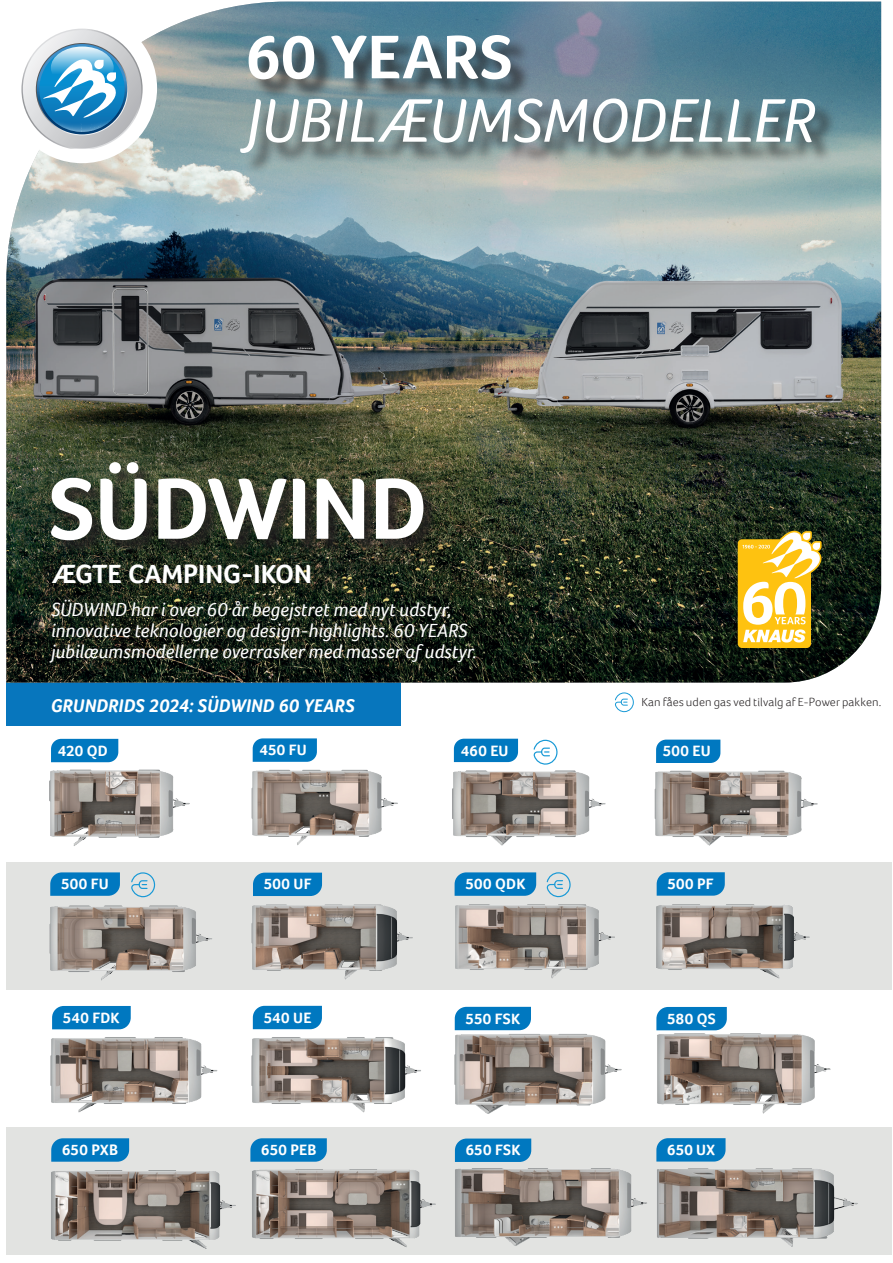
<style>
.page{position:relative;width:893px;height:1263px;background:#fff}
.page>*{position:absolute;margin:0;border:0;box-sizing:border-box;transform-origin:0 0}
.t1{font:700 89.25px "Foco";color:#fff}
.t2{font:italic 63.45px "Foco";letter-spacing:-.005em;color:#fff}
.t3{font:700 63.45px "Foco";letter-spacing:.005em;color:#fff}
.t4{font:700 27px "Foco";color:#fff}
.t5{font:italic 19.5px/21px "Foco";color:#fff}
.Highlights_Modell{font:italic 700 18.9px "Foco";letter-spacing:.005em;color:#fff}
.t6{font:700 15.45px "Foco";letter-spacing:.015em;color:#fff}
.t7{font:300 12px "Foco";letter-spacing:.01em;color:#231f20}
</style>
<div class="page">
<div style="left:6px;top:682px;width:395px;height:44px;background:#0776bd"></div>
<div style="left:6px;top:1127px;width:886px;height:127px;background:#e2e3e1"></div>
<div style="left:6px;top:862px;width:886px;height:127px;background:#e2e3e1"></div>
<img style="left:6px;top:2px;width:875px;height:680px">
<div style="left:7px;top:13px;width:150px;height:150px;background:#fff;border-radius:50%"></div>
<svg style="left:21px;top:29px;width:122px;height:120px"></svg>
<div style="left:107px;top:72px;width:9px;height:10px;background:#fff;border-radius:5px"></div>
<div style="left:94px;top:60px;width:10px;height:9px;background:#fff;border-radius:5px"></div>
<img style="left:49px;top:762px;width:141px;height:84px">
<img style="left:251px;top:769px;width:147px;height:76px">
<img style="left:452px;top:762px;width:154px;height:84px">
<img style="left:251px;top:904px;width:162px;height:76px">
<img style="left:454px;top:889px;width:161px;height:90px">
<img style="left:656px;top:889px;width:154px;height:90px">
<img style="left:454px;top:1022px;width:168px;height:92px">
<img style="left:656px;top:1030px;width:175px;height:84px">
<img style="left:51px;top:1170px;width:185px;height:79px">
<div style="left:51px;top:739px;width:67px;height:23px;background:#0078c0"></div>
<svg style="left:253px;top:738px;width:64px;height:24px;background:#0d7fc3"></svg>
<svg style="left:454px;top:739px;width:64px;height:23px"></svg>
<div style="left:253px;top:873px;width:69px;height:23px;background:#0078c0"></div>
<div style="left:455px;top:1007px;width:76px;height:23px;background:#0078c0"></div>
<div style="left:656px;top:1007px;width:71px;height:23px;background:#0078c0"></div>
<svg style="left:51px;top:1138px;width:78px;height:24px;background:#0d7ec1"></svg>
<svg style="left:455px;top:872px;width:81px;height:24px;background:#0b7dc1"></svg>
<svg style="left:657px;top:872px;width:68px;height:24px;background:#0e7ec2"></svg>
<img style="left:654px;top:770px;width:164px;height:76px">
<img style="left:49px;top:897px;width:163px;height:84px">
<img style="left:50px;top:1029px;width:168px;height:84px">
<img style="left:251px;top:1023px;width:170px;height:90px">
<img style="left:252px;top:1169px;width:184px;height:78px">
<img style="left:454px;top:1161px;width:193px;height:85px">
<svg style="left:656px;top:740px;width:64px;height:23px"></svg>
<svg style="left:50px;top:872px;width:70px;height:24px;background:#0e7ec2"></svg>
<svg style="left:250px;top:1138px;width:77px;height:24px;background:#0e7ec2"></svg>
<svg style="left:455px;top:1138px;width:76px;height:24px;background:#0c7dc1"></svg>
<div style="left:52px;top:1006px;width:79px;height:23px;background:#0078c0"></div>
<div style="left:253px;top:1006px;width:69px;height:23px;background:#0078c0"></div>
<img style="left:656px;top:1161px;width:202px;height:86px">
<svg style="left:656px;top:1138px;width:69px;height:23px;background:#0a7cc1"></svg>
<svg style="left:534px;top:740px;width:23px;height:25px"></svg>
<svg style="left:547px;top:872px;width:24px;height:25px"></svg>
<svg style="left:131px;top:872px;width:24px;height:25px"></svg>
<div style="left:243px;top:38px;width:593px;height:137px;background:#231f20;opacity:.75"></div>
<svg style="left:738px;top:531px;width:84px;height:117px"></svg>
<div style="left:53px;top:464px;width:385px;height:91px;background:#231f20;opacity:.75"></div>
<svg style="left:615px;top:692px;width:19px;height:20px"></svg>
<p class="t3" style="left:246px;top:19px;width:268px">60 YEARS</p>
<p class="t2" style="left:246px;top:84px;width:570px">JUBILÆUMSMODELLER</p>
<p class="t1" style="left:49px;top:456px;width:380px">SÜDWIND</p>
<p class="t4" style="left:52px;top:558px;width:262px">ÆGTE CAMPING-IKON</p>
<p class="t5" style="left:51px;top:598px;width:427px">SÜDWIND har i over 60 år begejstret med nyt udstyr, innovative teknologier og design-highlights. 60 YEARS jubilæumsmodellerne overrasker med masser af udstyr.</p>
<p class="Highlights_Modell" style="left:51px;top:695px;width:306px">GRUNDRIDS 2024: SÜDWIND 60 YEARS</p>
<p class="t6" style="left:58px;top:741px;width:51px">420 QD</p>
<p class="t6" style="left:260px;top:741px;width:49px">450 FU</p>
<p class="t6" style="left:461px;top:741px;width:49px">460 EU</p>
<p class="t7" style="left:641px;top:693px;width:241px">Kan fåes uden gas ved tilvalg af E-Power pakken.</p>
<p class="t6" style="left:663px;top:742px;width:49px">500 EU</p>
<p class="t6" style="left:61px;top:875px;width:49px">500 FU</p>
<p class="t6" style="left:264px;top:875px;width:49px">500 UF</p>
<p class="t6" style="left:465px;top:875px;width:61px">500 QDK</p>
<p class="t6" style="left:667px;top:875px;width:48px">500 PF</p>
<p class="t6" style="left:63px;top:1008px;width:58px">540 FDK</p>
<p class="t6" style="left:264px;top:1008px;width:49px">540 UE</p>
<p class="t6" style="left:466px;top:1009px;width:56px">550 FSK</p>
<p class="t6" style="left:667px;top:1009px;width:50px">580 QS</p>
<p class="t6" style="left:62px;top:1141px;width:57px">650 PXB</p>
<p class="t6" style="left:261px;top:1141px;width:57px">650 PEB</p>
<p class="t6" style="left:466px;top:1141px;width:56px">650 FSK</p>
<p class="t6" style="left:667px;top:1140px;width:50px">650 UX</p>
</div>
